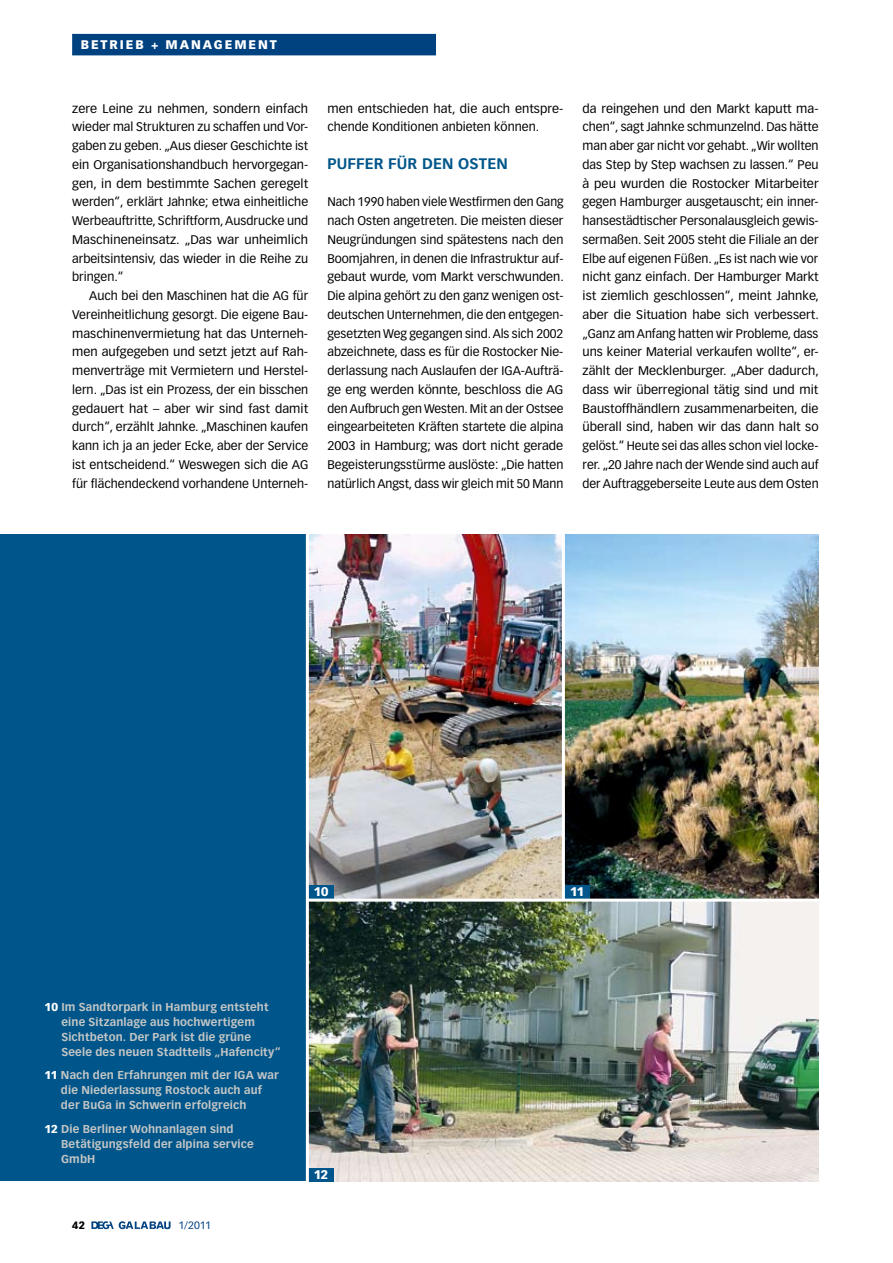
<style>
.page{position:relative;width:893px;height:1263px;background:#fff}
.page>*{position:absolute;margin:0;border:0;box-sizing:border-box;transform-origin:0 0}
.t1{font:700 15px "Vectora LT Std";letter-spacing:.005em;color:#00568a}
.t2{font:12.3px/18.8px "Vectora LT Std";color:#000;text-align:justify}
.t3{font:900 12.3px "Vectora LT Std";letter-spacing:.155em;color:#fff}
.t4{font:700 11.25px/15px "Vectora LT Std";letter-spacing:.015em;color:#c5c6c6}
.t5{font:10.5px "Vectora LT Std";color:#004180}
.t6{font:900 10.5px "Vectora LT Std";color:#000}
.s1{font-weight:900;color:#fff}
</style>
<div class="page">
<div style="left:0;top:534px;width:308px;height:647px;background:#00568a"></div>
<img style="left:309px;top:902px;width:510px;height:279px">
<img style="left:565px;top:534px;width:254px;height:365px">
<img style="left:309px;top:534px;width:253px;height:365px">
<div style="left:73px;top:34px;width:362px;height:21px;background:#004180"></div>
<svg style="left:91px;top:1221px;width:80px;height:8px"></svg>
<div style="left:308px;top:885px;width:26px;height:14px;background:#00568a"></div>
<div style="left:564px;top:885px;width:26px;height:14px;background:#00568a"></div>
<div style="left:308px;top:1168px;width:26px;height:13px;background:#00568a"></div>
<hr style="left:306px;top:521px;width:3px;height:667px;background:#fff">
<hr style="left:562px;top:521px;width:3px;height:379px;background:#fff">
<p class="t3" style="left:81px;top:37px;width:198px">BETRIEB + MANAGEMENT</p>
<p class="t2" style="left:72px;top:99px;width:238px">zere Leine zu nehmen, sondern einfach wieder mal Strukturen zu schaffen und Vor&shy;gaben zu geben. „Aus dieser Geschichte ist ein Organisationshandbuch hervorgegan&shy;gen, in dem bestimmte Sachen geregelt werden“, erklärt Jahnke; etwa einheitliche Werbeauftritte, Schriftform, Ausdrucke und Maschineneinsatz. „Das war unheimlich arbeitsintensiv, das wieder in die Reihe zu bringen.“</p>
<p class="t2" style="left:72px;top:286px;width:238px;text-indent:17px">Auch bei den Maschinen hat die AG für Vereinheitlichung gesorgt. Die eigene Bau&shy;maschinenvermietung hat das Unterneh&shy;men aufgegeben und setzt jetzt auf Rah&shy;menverträge mit Vermietern und Herstel&shy;lern. „Das ist ein Prozess, der ein bisschen gedauert hat – aber wir sind fast damit durch“, erzählt Jahnke. „Maschinen kaufen kann ich ja an jeder Ecke, aber der Service ist entscheidend.“ Weswegen sich die AG für flächendeckend vorhandene Unterneh-</p>
<p class="t2" style="left:327px;top:99px;width:237px">men entschieden hat, die auch entspre&shy;chende Konditionen anbieten können.</p>
<p class="t1" style="left:327px;top:154px;width:182px">Puffer für den Osten</p>
<p class="t2" style="left:327px;top:193px;width:238px">Nach 1990 haben viele Westfirmen den Gang nach Osten angetreten. Die meisten dieser Neugründungen sind spätestens nach den Boomjahren, in denen die Infrastruktur auf&shy;gebaut wurde, vom Markt verschwunden.<br>Die alpina gehört zu den ganz wenigen ost&shy;deutschen Unternehmen, die den entgegen&shy;gesetzten Weg gegangen sind. Als sich 2002 abzeichnete, dass es für die Rostocker Nie&shy;derlassung nach Auslaufen der IGA-Aufträ&shy;ge eng werden könnte, beschloss die AG den Aufbruch gen Westen. Mit an der Ostsee eingearbeiteten Kräften startete die alpina 2003 in Hamburg; was dort nicht gerade Begeisterungsstürme auslöste: „Die hatten natürlich Angst, dass wir gleich mit 50 Mann</p>
<p class="t2" style="left:583px;top:99px;width:238px">da reingehen und den Markt kaputt ma&shy;chen“, sagt Jahnke schmunzelnd. Das hätte man aber gar nicht vor gehabt. „Wir wollten das Step by Step wachsen zu lassen.“ Peu à peu wurden die Rostocker Mitarbeiter gegen Hamburger ausgetauscht; ein inner&shy;hansestädtischer Personalausgleich gewis&shy;sermaßen. Seit 2005 steht die Filiale an der Elbe auf eigenen Füßen. „Es ist nach wie vor nicht ganz einfach. Der Hamburger Markt ist ziemlich geschlossen“, meint Jahnke, aber die Situation habe sich verbessert. „Ganz am Anfang hatten wir Probleme, dass uns keiner Material verkaufen wollte“, er&shy;zählt der Mecklenburger. „Aber dadurch, dass wir überregional tätig sind und mit Baustoffhändlern zusammenarbeiten, die überall sind, haben wir das dann halt so gelöst.“ Heute sei das alles schon viel locke&shy;rer. „20 Jahre nach der Wende sind auch auf der Auftraggeberseite Leute aus dem Osten</p>
<p class="t3" style="left:314px;top:884px;width:16px">10</p>
<p class="t3" style="left:570px;top:884px;width:16px">11</p>
<p class="t4" style="left:61px;top:999px;width:221px;text-indent:-17px"><span class="s1">10</span> I m Sandtorpark in Hamburg entsteht eine Sitzanlage aus hochwertigem Sichtbeton. Der Park ist die grüne Seele des neuen Stadtteils „Hafencity“</p>
<p class="t4" style="left:61px;top:1067px;width:219px;text-indent:-16px"><span class="s1">11</span> Nach den Erfahrungen mit der IGA war die Niederlassung Rostock auch auf der BuGa in Schwerin erfolgreich</p>
<p class="t4" style="left:61px;top:1121px;width:194px;text-indent:-17px"><span class="s1">12</span> Die Berliner Wohnanlagen sind<br>Betätigungsfeld der alpina service<br>GmbH</p>
<p class="t6" style="left:72px;top:1218px;width:14px">42</p>
<p class="t5" style="left:179px;top:1219px;width:34px">1/2011</p>
<p class="t3" style="left:314px;top:1167px;width:16px">12</p>
</div>
